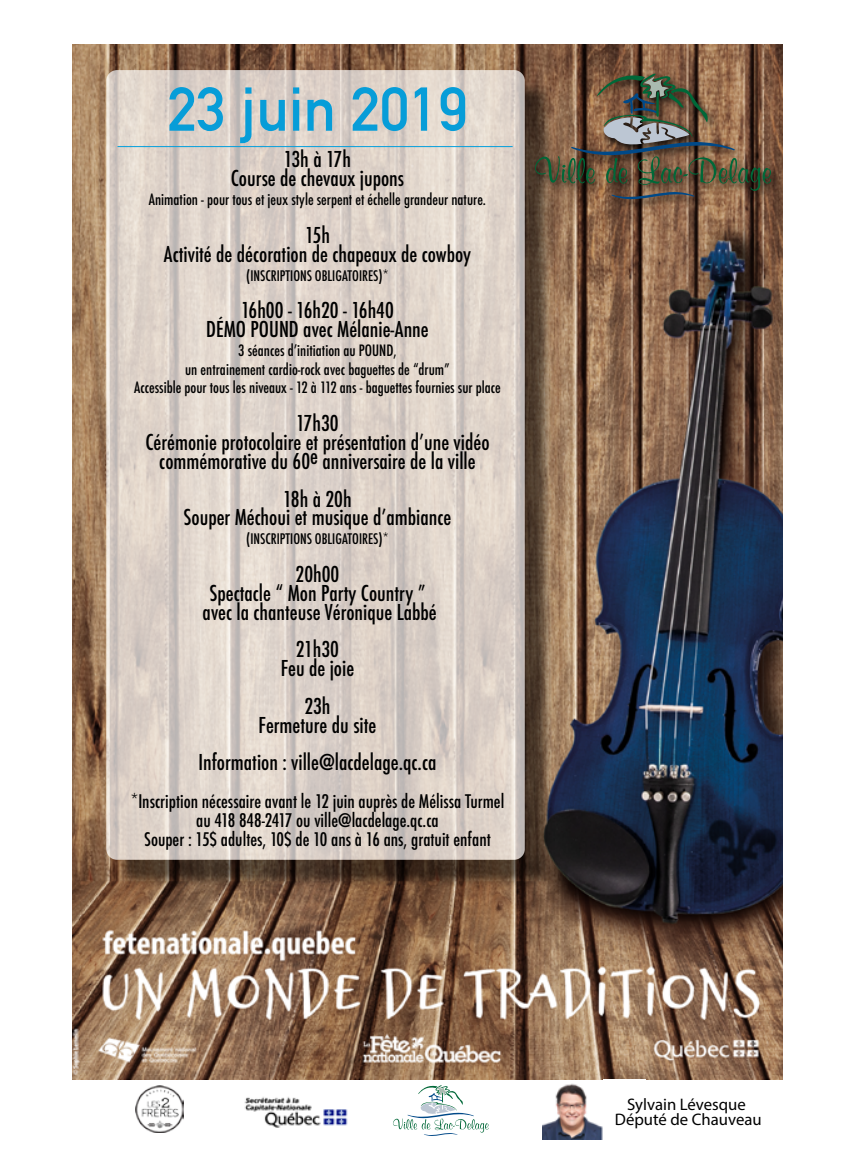
<style>
.page{position:relative;width:855px;height:1170px;background:#fff}
.page>*{position:absolute;margin:0;border:0;box-sizing:border-box;transform-origin:0 0}
.t1{font:700 60.88px "DIN Alternate";color:#079dd8}
.t2{font:500 condensed 21.25px/18.9px "Futura";color:#000;text-align:center}
.t3{font:500 condensed 18.25px/18.9px "Futura";color:#000;text-align:center}
.t4{font:16.75px/14.8px "Myriad Pro";color:#000;text-align:center}
.t5{font:500 condensed 15.25px/18.9px "Futura";color:#000;text-align:center}
.t6{font:500 condensed 14.25px "Futura";color:#000}
</style>
<div class="page">
<img style="left:72px;top:44px;width:711px;height:1035px">
<img style="left:136px;top:1086px;width:48px;height:47px">
<img style="left:244px;top:1097px;width:104px;height:31px">
<img style="left:112px;top:76px;width:446px;height:817px">
<svg style="left:106px;top:70px;width:419px;height:790px;background:#dbd1c8"></svg>
<img style="left:529px;top:67px;width:254px;height:145px">
<svg style="left:535px;top:72px;width:236px;height:127px;background:#6e5c47"></svg>
<svg style="left:393px;top:1085px;width:96px;height:51px"></svg>
<hr style="left:117px;top:146px;width:396px;height:1px;background:#029fdd">
<img style="left:543px;top:1083px;width:60px;height:56px">
<h1 class="t1" style="left:168px;top:63px;width:301px">23 juin 2019</h1>
<p class="t2" style="left:231px;top:150px;width:175px">13h à 17h<br>Course de chevaux jupons</p>
<p class="t5" style="left:149px;top:190px;width:339px">Animation - pour tous et jeux style serpent et échelle grandeur nature.</p>
<p class="t2" style="left:164px;top:226px;width:309px">15h<br>Activité de décoration de chapeaux de cowboy</p>
<p class="t6" style="left:246px;top:266px;width:144px">(INSCRIPTIONS OBLIGATOIRES)*</p>
<p class="t2" style="left:206px;top:301px;width:224px">16h00 - 16h20 - 16h40<br>DÉMO POUND avec Mélanie-Anne</p>
<p class="t5" style="left:134px;top:341px;width:368px">3 séances dʼinitiation au POUND,<br>un entrainement cardio-rock avec baguettes de “drum”<br>Accessible pour tous les niveaux - 12 à 112 ans - baguettes fournies sur place</p>
<p class="t2" style="left:145px;top:414px;width:346px">17h30<br>Cérémonie protocolaire et présentation dʼune vidéo commémorative du 60e anniversaire de la ville</p>
<p class="t2" style="left:184px;top:489px;width:269px">18h à 20h<br>Souper Méchoui et musique dʼambiance</p>
<p class="t6" style="left:246px;top:530px;width:144px">(INSCRIPTIONS OBLIGATOIRES)*</p>
<p class="t2" style="left:203px;top:565px;width:236px">20h00<br>Spectacle “ Mon Party Country ” avec la chanteuse Véronique Labbé</p>
<p class="t2" style="left:281px;top:640px;width:75px">21h30<br>Feu de joie</p>
<p class="t2" style="left:259px;top:697px;width:119px">23h<br>Fermeture du site</p>
<p class="t2" style="left:198px;top:753px;width:240px">Information : ville@lacdelage.qc.ca</p>
<p class="t3" style="left:131px;top:792px;width:375px">*Inscription nécessaire avant le 12 juin auprès de Mélissa Turmel au 418 848-2417 ou ville@lacdelage.qc.ca<br>Souper : 15$ adultes, 10$ de 10 ans à 16 ans, gratuit enfant</p>
<p class="t4" style="left:615px;top:1097px;width:148px">Sylvain Lévesque<br>Député de Chauveau</p>
</div>
